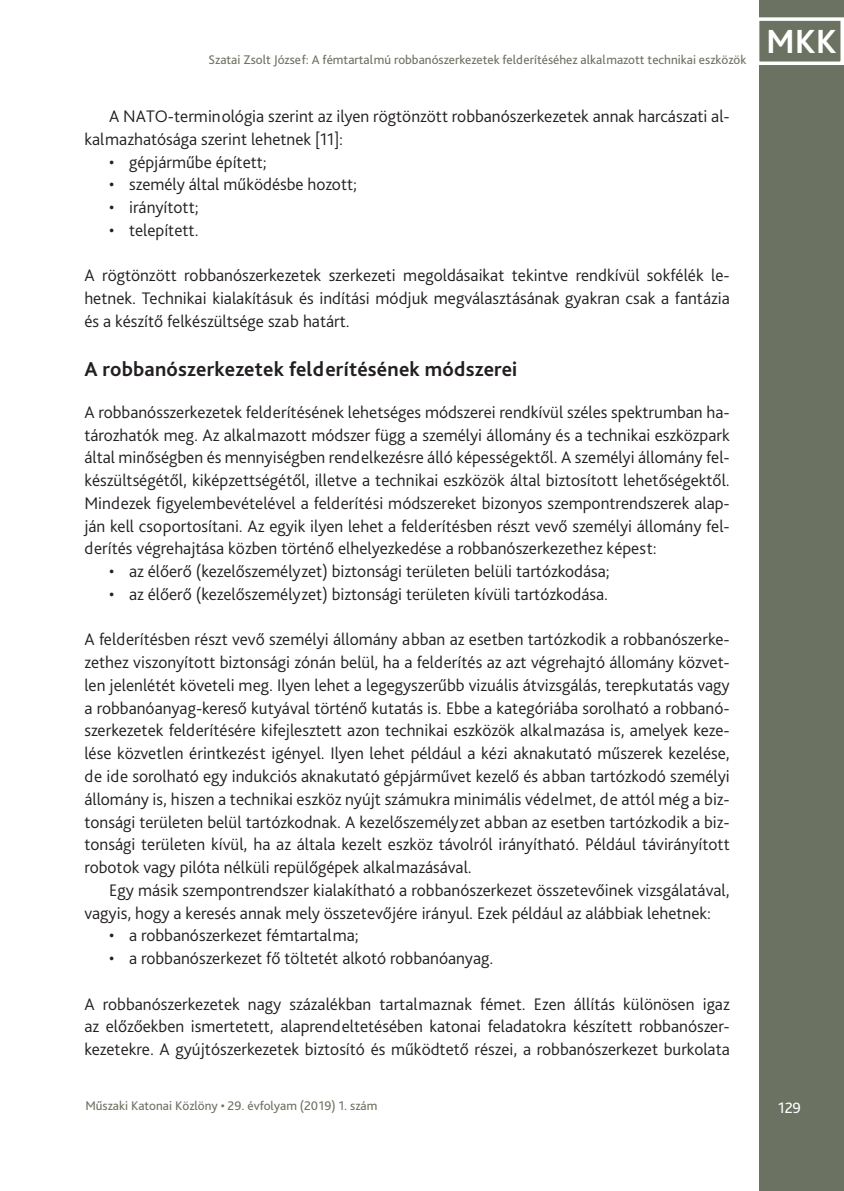
<style>
.page{position:relative;width:844px;height:1191px;background:#fff}
.page>*{position:absolute;margin:0;border:0;box-sizing:border-box;transform-origin:0 0}
.t1{font:700 35px "Bliss Pro";color:#fff}
.Címsor_1{font:700 21px "Bliss Pro";letter-spacing:.01em;color:#231f20}
.Szöveg_1st___3_mm{font:300 17.5px/22.8px "Bliss Pro";color:#231f20;text-align:justify}
.Szöveg_1st{font:300 17.5px/22.8px "Bliss Pro";color:#231f20;text-align:justify}
.Szöveg{font:300 17.5px/22.8px "Bliss Pro";color:#231f20}
.t2{font:15.75px "Bliss Pro";color:#fff}
.t3{font:13.12px "Bliss Pro";color:#6c7261}
</style>
<div class="page">
<div style="left:759px;top:0;width:84px;height:1191px;background:#6c7261"></div>
<div style="left:755px;top:17px;width:88px;height:48px;border:4px solid #fff"></div>
<p class="t3" style="left:208px;top:51px;width:539px">Szatai Zsolt József: A fémtartalmú robbanószerkezetek felderítéséhez alkalmazott technikai eszközök</p>
<p class="Szöveg" style="left:84px;top:104px;width:646px;text-indent:25px">A NATO-terminológia szerint az ilyen rögtönzött robbanószerkezetek annak harcászati al&shy;kalmazhatósága szerint lehetnek [11]:</p>
<p class="Szöveg_1st___3_mm" style="left:109px;top:150px;width:159px">• gépjárműbe épített;</p>
<p class="Szöveg_1st___3_mm" style="left:109px;top:173px;width:249px">• személy által működésbe hozott;</p>
<p class="Szöveg_1st___3_mm" style="left:109px;top:195px;width:91px">• irányított;</p>
<p class="Szöveg_1st___3_mm" style="left:109px;top:218px;width:91px">• telepített.</p>
<p class="Szöveg_1st___3_mm" style="left:84px;top:264px;width:646px">A rögtönzött robbanószerkezetek szerkezeti megoldásaikat tekintve rendkívül sokfélék le&shy;hetnek. Technikai kialakításuk és indítási módjuk megválasztásának gyakran csak a fantázia és a készítő felkészültsége szab határt.</p>
<p class="Címsor_1" style="left:84px;top:356px;width:434px">A robbanószerkezetek felderítésének módszerei</p>
<p class="Szöveg_1st" style="left:84px;top:400px;width:646px">A robbanósszerkezetek felderítésének lehetséges módszerei rendkívül széles spektrumban ha&shy;tározhatók meg. Az alkalmazott módszer függ a személyi állomány és a technikai eszközpark által minőségben és mennyiségben rendelkezésre álló képességektől. A személyi állomány fel&shy;készültségétől, kiképzettségétől, illetve a technikai eszközök által biztosított lehetőségektől.<br>Mindezek figyelembevételével a felderítési módszereket bizonyos szempontrendszerek alap&shy;ján kell csoportosítani. Az egyik ilyen lehet a felderítésben részt vevő személyi állomány fel&shy;derítés végrehajtása közben történő elhelyezkedése a robbanószerkezethez képest:</p>
<p class="Szöveg_1st___3_mm" style="left:109px;top:559px;width:502px">• az élőerő (kezelőszemélyzet) biztonsági területen belüli tartózkodása;</p>
<p class="Szöveg_1st___3_mm" style="left:109px;top:582px;width:500px">• az élőerő (kezelőszemélyzet) biztonsági területen kívüli tartózkodása.</p>
<p class="Szöveg_1st___3_mm" style="left:84px;top:628px;width:646px">A felderítésben részt vevő személyi állomány abban az esetben tartózkodik a robbanószerke&shy;zethez viszonyított biztonsági zónán belül, ha a felderítés az azt végrehajtó állomány közvet&shy;len jelenlétét követeli meg. Ilyen lehet a legegyszerűbb vizuális átvizsgálás, terepkutatás vagy a robbanóanyag-kereső kutyával történő kutatás is. Ebbe a kategóriába sorolható a robbanó&shy;szerkezetek felderítésére kifejlesztett azon technikai eszközök alkalmazása is, amelyek keze&shy;lése közvetlen érintkezést igényel. Ilyen lehet például a kézi aknakutató műszerek kezelése, de ide sorolható egy indukciós aknakutató gépjárművet kezelő és abban tartózkodó személyi állomány is, hiszen a technikai eszköz nyújt számukra minimális védelmet, de attól még a biz&shy;tonsági területen belül tartózkodnak. A kezelőszemélyzet abban az esetben tartózkodik a biz&shy;tonsági területen kívül, ha az általa kezelt eszköz távolról irányítható. Például távirányított robotok vagy pilóta nélküli repülőgépek alkalmazásával.</p>
<p class="Szöveg" style="left:84px;top:878px;width:646px;text-indent:25px">Egy másik szempontrendszer kialakítható a robbanószerkezet összetevőinek vizsgálatával, vagyis, hogy a keresés annak mely összetevőjére irányul. Ezek például az alábbiak lehetnek:</p>
<p class="Szöveg_1st___3_mm" style="left:109px;top:923px;width:251px">• a robbanószerkezet fémtartalma;</p>
<p class="Szöveg_1st___3_mm" style="left:109px;top:946px;width:385px">• a robbanószerkezet fő töltetét alkotó robbanóanyag.</p>
<p class="Szöveg_1st___3_mm" style="left:84px;top:992px;width:646px">A robbanószerkezetek nagy százalékban tartalmaznak fémet. Ezen állítás különösen igaz az előzőekben ismertetett, alaprendeltetésében katonai feladatokra készített robbanószer&shy;kezetekre. A gyújtószerkezetek biztosító és működtető részei, a robbanószerkezet burkolata</p>
<h1 class="t1" style="left:765px;top:20px;width:72px">MKK</h1>
<p class="t3" style="left:85px;top:1098px;width:293px">Műszaki Katonai Közlöny • 29. évfolyam (2019) 1. szám</p>
<p class="t2" style="left:777px;top:1098px;width:24px">129</p>
</div>
